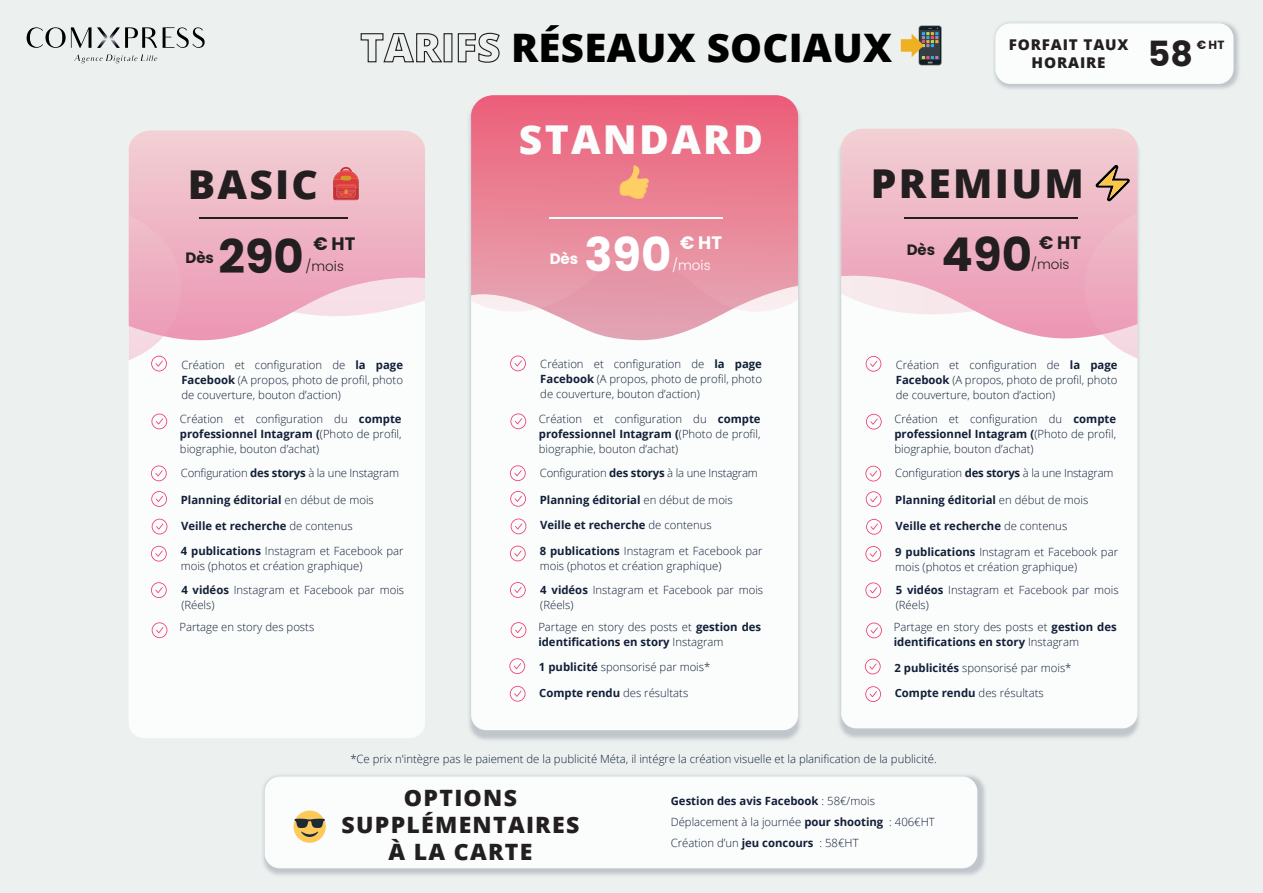
<style>
.page{position:relative;width:1263px;height:893px;background:#ecf1f0}
.page>*{position:absolute;margin:0;border:0;box-sizing:border-box;transform-origin:0 0}
.t1{font:700 46.5px "Poppins";color:#231f20}
.t2{font:700 46.5px "Poppins";color:#fff}
.t3{font:800 39.75px "Open Sans";letter-spacing:.055em;color:#231f20}
.t4{font:800 39.75px "Open Sans";letter-spacing:.055em;color:#fbfcfc}
.t5{font:800 39.3px "Open Sans";letter-spacing:.005em;color:#000001}
.t6{font:700 34.65px "Poppins";color:#231f20}
.t7{font:800 22.5px/27px "Open Sans";letter-spacing:.055em;color:#231f20;text-align:center}
.t8{font:700 18px "Poppins";color:#231f20}
.t9{font:700 18px "Poppins";color:#fff}
.t10{font:700 15px "Poppins";color:#231f20}
.t11{font:700 15px "Poppins";color:#fff}
.t12{font:800 14.85px/17.9px "Open Sans";letter-spacing:.055em;color:#231f20;text-align:center}
.t13{font:300 13.5px "Poppins";color:#231f20}
.t14{font:300 13.5px "Poppins";color:#fff}
.t15{font:700 11.85px "Poppins";color:#231f20}
.t16{font:300 11.4px/15px "Open Sans";color:#111f37}
.t17{font:700 11.4px "Open Sans";color:#111f37}
.s1{font-weight:700}
.s2{font-weight:300}
</style>
<div class="page">
<div style="left:471px;top:109px;width:327px;height:621px;background:#fbfcfc;border-radius:15px"></div>
<svg style="left:548px;top:312px;width:178px;height:29px"></svg>
<svg style="left:471px;top:95px;width:316px;height:217px;background:#e98397"></svg>
<svg style="left:360px;top:33px;width:83px;height:30px"></svg>
<svg style="left:457px;top:32px;width:43px;height:31px"></svg>
<img style="left:787px;top:98px;width:352px;height:640px">
<div style="left:841px;top:138px;width:296px;height:590px;background:#fbfcfc;border-radius:15px"></div>
<svg style="left:841px;top:129px;width:296px;height:237px"></svg>
<svg style="left:1085px;top:213px;width:52px;height:145px;background:#efb7c8"></svg>
<img style="left:263px;top:722px;width:775px;height:153px">
<div style="left:265px;top:776px;width:712px;height:92px;background:#fbfcfc;border-radius:15px"></div>
<div style="left:129px;top:139px;width:296px;height:591px;background:#fbfcfc;border-radius:15px"></div>
<svg style="left:129px;top:131px;width:296px;height:210px;background:#f0c0cd"></svg>
<hr style="left:200px;top:217px;width:148px;height:2px;background:#231f20">
<hr style="left:549px;top:217px;width:173px;height:2px;background:#fbfcfc">
<hr style="left:904px;top:217px;width:173px;height:2px;background:#231f20">
<svg style="left:27px;top:27px;width:64px;height:21px"></svg>
<svg style="left:163px;top:27px;width:42px;height:21px"></svg>
<svg style="left:97px;top:27px;width:60px;height:21px"></svg>
<svg style="left:74px;top:54px;width:83px;height:9px"></svg>
<svg style="left:151px;top:414px;width:16px;height:15px"></svg>
<svg style="left:129px;top:215px;width:52px;height:156px;background:#f0bbcb"></svg>
<svg style="left:151px;top:491px;width:16px;height:16px"></svg>
<svg style="left:151px;top:465px;width:16px;height:16px"></svg>
<svg style="left:152px;top:519px;width:15px;height:15px"></svg>
<svg style="left:151px;top:546px;width:16px;height:16px"></svg>
<svg style="left:152px;top:622px;width:15px;height:16px"></svg>
<svg style="left:151px;top:582px;width:16px;height:16px"></svg>
<svg style="left:1095px;top:165px;width:35px;height:36px"></svg>
<svg style="left:619px;top:165px;width:30px;height:34px"></svg>
<svg style="left:333px;top:167px;width:26px;height:33px"></svg>
<div style="left:919px;top:26px;width:23px;height:39px;background:#788687;border-radius:3px"></div>
<svg style="left:919px;top:26px;width:22px;height:39px"></svg>
<svg style="left:938px;top:31px;width:2px;height:29px"></svg>
<svg style="left:901px;top:28px;width:37px;height:35px"></svg>
<svg style="left:510px;top:413px;width:16px;height:16px"></svg>
<svg style="left:510px;top:356px;width:16px;height:15px"></svg>
<svg style="left:510px;top:491px;width:16px;height:16px"></svg>
<svg style="left:510px;top:465px;width:16px;height:16px"></svg>
<svg style="left:511px;top:519px;width:15px;height:15px"></svg>
<svg style="left:510px;top:546px;width:16px;height:15px"></svg>
<svg style="left:511px;top:622px;width:15px;height:16px"></svg>
<svg style="left:510px;top:582px;width:16px;height:16px"></svg>
<svg style="left:509px;top:658px;width:16px;height:16px"></svg>
<svg style="left:510px;top:686px;width:15px;height:16px"></svg>
<svg style="left:866px;top:414px;width:16px;height:16px"></svg>
<svg style="left:866px;top:356px;width:15px;height:16px"></svg>
<svg style="left:866px;top:491px;width:15px;height:16px"></svg>
<svg style="left:865px;top:466px;width:16px;height:15px"></svg>
<svg style="left:866px;top:519px;width:16px;height:16px"></svg>
<svg style="left:865px;top:546px;width:16px;height:16px"></svg>
<svg style="left:866px;top:623px;width:16px;height:15px"></svg>
<svg style="left:865px;top:582px;width:16px;height:16px"></svg>
<svg style="left:865px;top:659px;width:16px;height:15px"></svg>
<svg style="left:865px;top:686px;width:16px;height:16px"></svg>
<svg style="left:294px;top:810px;width:32px;height:33px"></svg>
<img style="left:941px;top:22px;width:298px;height:119px">
<div style="left:995px;top:23px;width:238px;height:61px;background:#fbfcfc;border-radius:15px"></div>
<h3 class="t5" style="left:511px;top:18px;width:382px">RÉSEAUX SOCIAUX</h3>
<h3 class="t12" style="left:1009px;top:35px;width:121px">FORFAIT TAUX<br>HORAIRE</h3>
<h3 class="t6" style="left:1148px;top:33px;width:46px">58</h3>
<p class="t15" style="left:1197px;top:38px;width:29px">€ HT</p>
<h2 class="t4" style="left:519px;top:109px;width:246px">STANDARD</h2>
<h2 class="t3" style="left:188px;top:154px;width:132px">BASIC</h2>
<h1 class="t1" style="left:218px;top:229px;width:87px">290</h1>
<h3 class="t8" style="left:313px;top:234px;width:43px">€ HT</h3>
<h3 class="t10" style="left:185px;top:249px;width:30px">Dès</h3>
<p class="t13" style="left:305px;top:258px;width:40px">/mois</p>
<h3 class="t11" style="left:550px;top:250px;width:30px">Dès</h3>
<h1 class="t2" style="left:584px;top:228px;width:89px">390</h1>
<h3 class="t9" style="left:680px;top:233px;width:43px">€ HT</h3>
<p class="t14" style="left:672px;top:257px;width:40px">/mois</p>
<h2 class="t3" style="left:871px;top:154px;width:215px">PREMIUM</h2>
<h3 class="t10" style="left:907px;top:241px;width:30px">Dès</h3>
<h1 class="t1" style="left:942px;top:227px;width:92px">490</h1>
<h3 class="t8" style="left:1039px;top:232px;width:43px">€ HT</h3>
<p class="t13" style="left:1031px;top:256px;width:40px">/mois</p>
<p class="t16" style="left:181px;top:357px;width:223px;text-align:justify">Création et configuration de <span class="s1">la page Facebook</span> (A propos, photo de profil, photo de couverture, bouton d’action)</p>
<p class="t16" style="left:540px;top:356px;width:223px;text-align:justify">Création et configuration de <span class="s1">la page Facebook</span> (A propos, photo de profil, photo de couverture, bouton d’action)</p>
<p class="t16" style="left:896px;top:357px;width:223px;text-align:justify">Création et configuration de <span class="s1">la page Facebook</span> (A propos, photo de profil, photo de couverture, bouton d’action)</p>
<p class="t16" style="left:180px;top:411px;width:223px;text-align:justify">Création et configuration du <span class="s1">compte professionnel Intagram (</span>(Photo de profil, biographie, bouton d’achat)</p>
<p class="t16" style="left:539px;top:411px;width:223px;text-align:justify">Création et configuration du <span class="s1">compte professionnel Intagram (</span>(Photo de profil, biographie, bouton d’achat)</p>
<p class="t16" style="left:894px;top:411px;width:223px;text-align:justify">Création et configuration du <span class="s1">compte professionnel Intagram (</span>(Photo de profil, biographie, bouton d’achat)</p>
<p class="t16" style="left:181px;top:465px;width:220px">Configuration <span class="s1">des storys</span> à la une Instagram</p>
<p class="t16" style="left:540px;top:465px;width:220px">Configuration <span class="s1">des storys</span> à la une Instagram</p>
<p class="t16" style="left:895px;top:465px;width:220px">Configuration <span class="s1">des storys</span> à la une Instagram</p>
<p class="t17" style="left:181px;top:492px;width:194px">Planning éditorial <span class="s2">en début de mois</span></p>
<p class="t17" style="left:540px;top:492px;width:194px">Planning éditorial <span class="s2">en début de mois</span></p>
<p class="t17" style="left:895px;top:492px;width:194px">Planning éditorial <span class="s2">en début de mois</span></p>
<p class="t17" style="left:181px;top:517px;width:173px">Veille et recherche <span class="s2">de contenus</span></p>
<p class="t17" style="left:540px;top:517px;width:173px">Veille et recherche <span class="s2">de contenus</span></p>
<p class="t17" style="left:895px;top:518px;width:173px">Veille et recherche <span class="s2">de contenus</span></p>
<p class="t16" style="left:181px;top:543px;width:224px"><span class="s1">4 publications</span> Instagram et Facebook par mois (photos et création graphique)</p>
<p class="t16" style="left:540px;top:543px;width:224px"><span class="s1">8 publications</span> Instagram et Facebook par mois (photos et création graphique)</p>
<p class="t16" style="left:895px;top:544px;width:224px"><span class="s1">9 publications</span> Instagram et Facebook par mois (photos et création graphique)</p>
<p class="t16" style="left:181px;top:582px;width:224px"><span class="s1">4 vidéos</span> Instagram et Facebook par mois (Réels)</p>
<p class="t16" style="left:179px;top:619px;width:136px">Partage en story des posts</p>
<p class="t16" style="left:540px;top:582px;width:224px"><span class="s1">4 vidéos</span> Instagram et Facebook par mois (Réels)</p>
<p class="t16" style="left:538px;top:619px;width:224px">Partage en story des posts et <span class="s1">gestion des identifications en story</span> Instagram</p>
<p class="t16" style="left:539px;top:685px;width:151px"><span class="s1">Compte rendu</span> des résultats</p>
<p class="t16" style="left:539px;top:659px;width:173px"><span class="s1">1 publicité</span> sponsorisé par mois*</p>
<p class="t16" style="left:896px;top:582px;width:224px"><span class="s1">5 vidéos</span> Instagram et Facebook par mois (Réels)</p>
<p class="t16" style="left:894px;top:619px;width:224px">Partage en story des posts et <span class="s1">gestion des identifications en story</span> Instagram</p>
<p class="t16" style="left:895px;top:685px;width:151px"><span class="s1">Compte rendu</span> des résultats</p>
<p class="t16" style="left:894px;top:660px;width:179px"><span class="s1">2 publicités</span> sponsorisé par mois*</p>
<p class="t16" style="left:350px;top:751px;width:588px">*Ce prix n'intègre pas le paiement de la publicité Méta, il intégre la création visuelle et la planification de la publicité.</p>
<h3 class="t7" style="left:342px;top:783px;width:239px">OPTIONS<br>SUPPLÉMENTAIRES<br>À LA CARTE</h3>
<p class="t16" style="left:671px;top:790px;width:266px;line-height:21px"><span class="s1">Gestion des avis Facebook</span> : 58€/mois<br>Déplacement à la journée <span class="s1">pour shooting</span> : 406€HT<br>Création d’un <span class="s1">jeu concours</span> : 58€HT</p>
</div>
